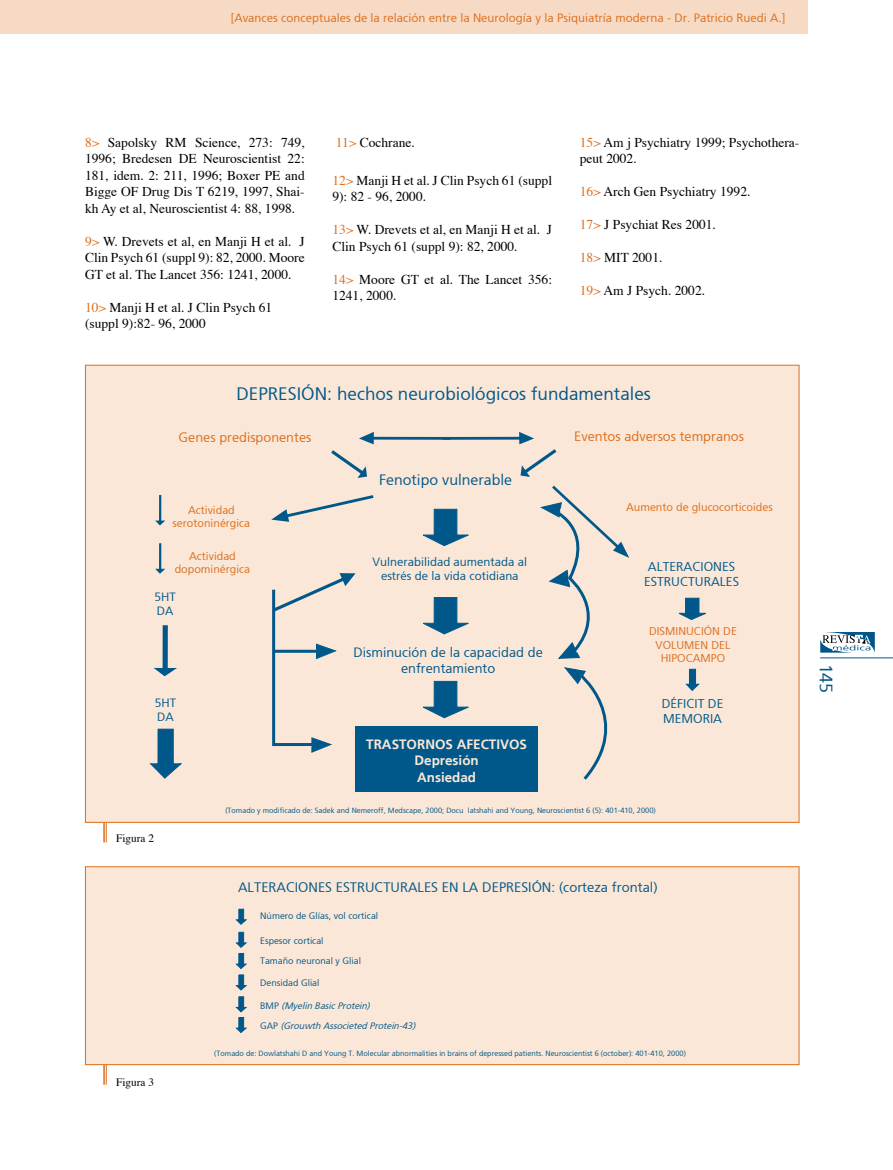
<style>
.page{position:relative;width:893px;height:1170px;background:#fff}
.page>*{position:absolute;margin:0;border:0;box-sizing:border-box;transform-origin:0 0}
.t1{font:18px "Weissach";color:#00588a}
.t2{font:18px "Weissach";color:#00558a}
.t3{font:15px "Weissach";color:#00588a}
.t4{font:13.8px "Weissach";color:#00588a}
.t5{font:13.5px/16.5px "Times";color:#000}
.t6{font:13.5px "Weissach";color:#dd6e1d}
.t7{font:13.5px/16.2px "Weissach";color:#00588a;text-align:center}
.t8{font:700 13.5px/16.2px "Weissach";color:#fae7d7;text-align:center}
.t9{font:12.75px/15.3px "Weissach";color:#00588a;text-align:center}
.t10{font:12px "Weissach";color:#dd6e1d}
.t11{font:12px/14.4px "Weissach";color:#00588a}
.t12{font:11.25px/13.5px "Weissach";color:#dd6e1d;text-align:center}
.t13{font:11.25px "Times";color:#000}
.t14{font:9.3px/20.2px "Weissach";color:#00588a}
.t15{font:italic 9.3px/19.8px "Weissach";color:#00588a}
.t16{font:7.5px "Weissach";color:#00588a}
.s1{color:#dd6e1d}
.s2{font-style:normal}
</style>
<div class="page">
<svg style="left:820px;top:632px;width:55px;height:20px"></svg>
<hr style="left:820px;top:657px;width:73px;height:1px;background:#00558a">
<div style="left:0;top:0;width:808px;height:34px;background:#f7dac3"></div>
<hr style="left:106px;top:811px;width:1px;height:31px;background:#dd6e1d">
<hr style="left:103px;top:812px;width:2px;height:30px;background:#dd6e1d">
<div style="left:85px;top:365px;width:714px;height:457px;background:#fae7d7"></div>
<svg style="left:331px;top:432px;width:225px;height:46px"></svg>
<svg style="left:423px;top:508px;width:46px;height:38px"></svg>
<svg style="left:423px;top:597px;width:46px;height:37px"></svg>
<svg style="left:423px;top:680px;width:46px;height:38px"></svg>
<svg style="left:271px;top:495px;width:102px;height:27px"></svg>
<svg style="left:155px;top:543px;width:10px;height:30px"></svg>
<svg style="left:155px;top:495px;width:10px;height:30px"></svg>
<svg style="left:678px;top:597px;width:28px;height:23px"></svg>
<svg style="left:154px;top:625px;width:23px;height:51px"></svg>
<svg style="left:149px;top:728px;width:33px;height:51px"></svg>
<svg style="left:685px;top:668px;width:15px;height:23px"></svg>
<svg style="left:272px;top:573px;width:84px;height:179px"></svg>
<svg style="left:564px;top:667px;width:44px;height:113px"></svg>
<hr style="left:106px;top:1053px;width:1px;height:31px;background:#dd6e1d">
<hr style="left:103px;top:1054px;width:2px;height:30px;background:#dd6e1d">
<div style="left:85px;top:866px;width:714px;height:198px;background:#fae7d7"></div>
<div style="left:85px;top:866px;width:714px;height:198px;border:1px solid #dd6e1d"></div>
<svg style="left:235px;top:908px;width:12px;height:16px"></svg>
<svg style="left:235px;top:931px;width:12px;height:59px"></svg>
<svg style="left:235px;top:996px;width:12px;height:37px"></svg>
<svg style="left:540px;top:485px;width:89px;height:173px"></svg>
<div style="left:355px;top:726px;width:182px;height:65px;background:#00588a"></div>
<p class="t10" style="left:231px;top:11px;width:556px">[Avances conceptuales de la relación entre la Neurología y la Psiquiatría moderna - Dr. Patricio Ruedi A.]</p>
<p class="t5" style="left:85px;top:133px;width:221px;text-align:justify"><span class="s1">8&gt;</span> Sapolsky RM Science, 273: 749, 1996; Bredesen DE Neuroscientist 22:<br>181, idem. 2: 211, 1996; Boxer PE and Bigge OF Drug Dis T 6219, 1997, Shai&shy;kh Ay et al, Neuroscientist 4: 88, 1998.</p>
<p class="t5" style="left:85px;top:232px;width:221px;text-align:justify"><span class="s1">9&gt;</span> W. Drevets et al, en Manji H et al. J Clin Psych 61 (suppl 9): 82, 2000. Moore GT et al. The Lancet 356: 1241, 2000.</p>
<p class="t5" style="left:85px;top:298px;width:189px"><span class="s1">10&gt;</span> Manji H et al. J Clin Psych 61 (suppl 9):82- 96, 2000</p>
<p class="t5" style="left:336px;top:133px;width:81px"><span class="s1">11&gt;</span> Cochrane.</p>
<p class="t5" style="left:332px;top:171px;width:221px"><span class="s1">12&gt;</span> Manji H et al. J Clin Psych 61 (suppl<br>9): 82 - 96, 2000.</p>
<p class="t5" style="left:332px;top:220px;width:221px"><span class="s1">13&gt;</span> W. Drevets et al, en Manji H et al. J<br>Clin Psych 61 (suppl 9): 82, 2000.</p>
<p class="t5" style="left:332px;top:270px;width:221px"><span class="s1">14&gt;</span> Moore GT et al. The Lancet 356:<br>1241, 2000.</p>
<p class="t5" style="left:580px;top:133px;width:221px"><span class="s1">15&gt;</span> Am j Psychiatry 1999; Psychothera&shy;peut 2002.</p>
<p class="t5" style="left:580px;top:182px;width:172px"><span class="s1">16&gt;</span> Arch Gen Psychiatry 1992.</p>
<p class="t5" style="left:580px;top:215px;width:138px"><span class="s1">17&gt;</span> J Psychiat Res 2001.</p>
<p class="t5" style="left:580px;top:248px;width:84px"><span class="s1">18&gt;</span> MIT 2001.</p>
<p class="t5" style="left:580px;top:281px;width:127px"><span class="s1">19&gt;</span> Am J Psych. 2002.</p>
<h1 class="t1" style="left:236px;top:383px;width:416px">DEPRESIÓN: hechos neurobiológicos fundamentales</h1>
<p class="t6" style="left:179px;top:430px;width:134px">Genes predisponentes</p>
<p class="t6" style="left:574px;top:429px;width:171px">Eventos adversos tempranos</p>
<p class="t3" style="left:379px;top:471px;width:134px">Fenotipo vulnerable</p>
<p class="t12" style="left:173px;top:503px;width:79px">Actividad serotoninérgica</p>
<p class="t12" style="left:175px;top:549px;width:77px">Actividad dopominérgica</p>
<p class="t11" style="left:155px;top:589px;width:23px">5HT<br>DA</p>
<p class="t11" style="left:373px;top:554px;width:156px;text-align:center">Vulnerabilidad aumentada al estrés de la vida cotidiana</p>
<p class="t7" style="left:354px;top:643px;width:191px">Disminución de la capacidad de enfrentamiento</p>
<p class="t12" style="left:626px;top:500px;width:148px">Aumento de glucocorticoides</p>
<p class="t9" style="left:644px;top:558px;width:97px">ALTERACIONES<br>ESTRUCTURALES</p>
<p class="t12" style="left:649px;top:624px;width:89px">DISMINUCIÓN DE<br>VOLUMEN DEL<br>HIPOCAMPO</p>
<p class="t11" style="left:155px;top:695px;width:23px">5HT<br>DA</p>
<p class="t9" style="left:662px;top:695px;width:63px;text-align:left">DÉFICIT DE<br>MEMORIA</p>
<p class="t8" style="left:366px;top:736px;width:162px">TRASTORNOS AFECTIVOS<br>Depresión<br>Ansiedad</p>
<p class="t13" style="left:116px;top:827px;width:39px">Figura 2</p>
<p class="t13" style="left:116px;top:1071px;width:39px">Figura 3</p>
<p class="t16" style="left:225px;top:805px;width:432px">(Tomado y modificado de: Sadek and Nemeroff, Medscape, 2000; Docu latshahi and Young, Neuroscientist 6 (5): 401-410, 2000)</p>
<p class="t4" style="left:238px;top:879px;width:421px">ALTERACIONES ESTRUCTURALES EN LA DEPRESIÓN: (corteza frontal)</p>
<p class="t14" style="left:260px;top:905px;width:119px">Número de Glías, vol cortical</p>
<p class="t14" style="left:260px;top:930px;width:102px">Espesor cortical<br>Tamaño neuronal y Glial</p>
<p class="t14" style="left:260px;top:972px;width:61px">Densidad Glial</p>
<p class="t15" style="left:260px;top:995px;width:156px"><span class="s2">BMP</span> (Myelin Basic Protein)<br><span class="s2">GAP</span> (Grouwth Associeted Protein-43)</p>
<p class="t16" style="left:214px;top:1048px;width:473px">(Tomado de: Dowlatshahi D and Young T. Molecular abnormalities in brains of depressed patients. Neuroscientist 6 (october): 401-410, 2000)</p>
<h1 class="t2" style="left:837px;top:663px;width:31px;rotate:90deg">145</h1>
</div>
